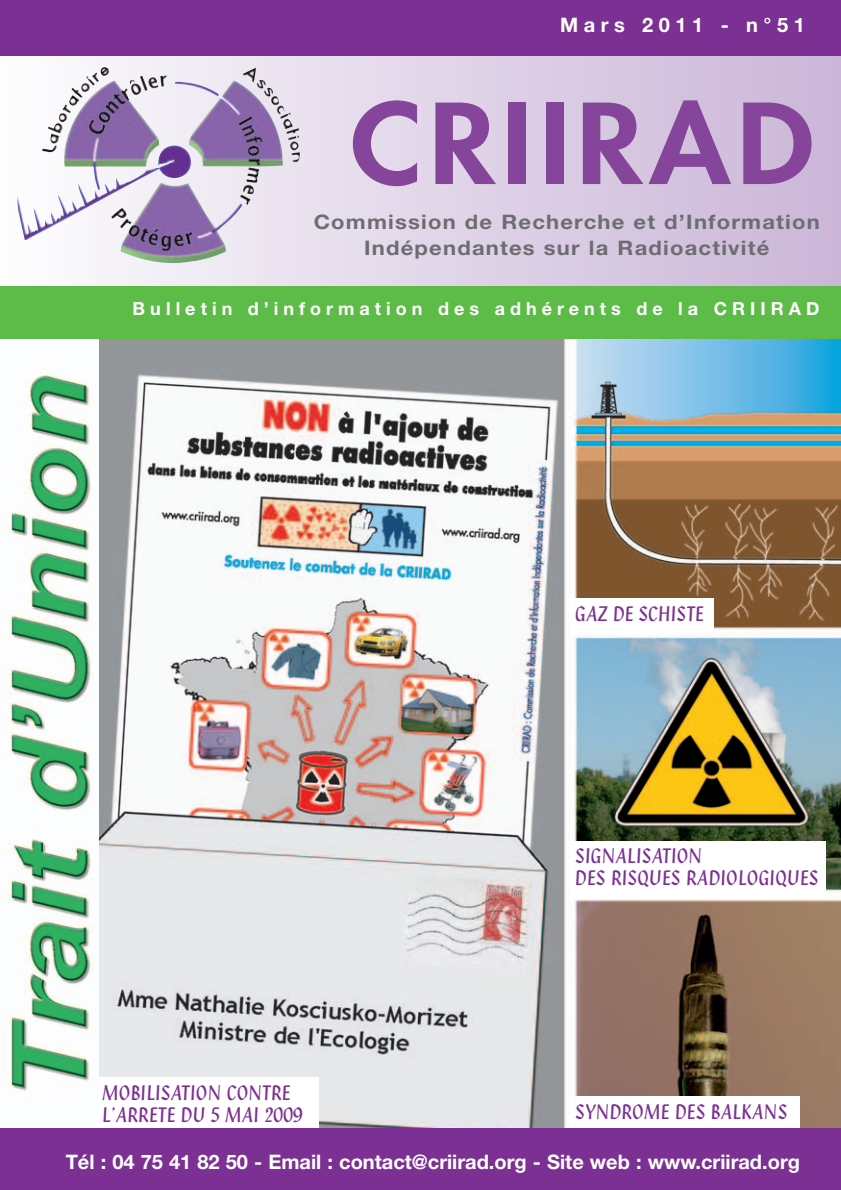
<style>
.page{position:relative;width:841px;height:1190px;background:#fff}
.page>*{position:absolute;margin:0;border:0;box-sizing:border-box;transform-origin:0 0}
.t1{font:800 108px "Futura";letter-spacing:.06em;color:#85459a;scale:1.1 1}
.t2{font:20px/22px "Klang";letter-spacing:-.01em;color:#7c3093;scale:.96 1}
.t3{font:700 20px/26px "Helvetica Neue";letter-spacing:.055em;color:#6c6d70;text-align:center;scale:1.1 1}
.t4{font:700 20px "Helvetica Neue";color:#fff}
.t5{font:700 20px "Helvetica Neue";letter-spacing:.28em;color:#fff}
.t6{font:700 18px "Helvetica Neue";letter-spacing:.28em;color:#fff}
</style>
<div class="page">
<img style="left:0;top:0;width:841px;height:1189px">
<p class="t5" style="left:560px;top:17px;width:246px">Mars 2011 - n°51</p>
<h1 class="t1" style="left:351px;top:92px;width:422px">CRIIRAD</h1>
<p class="t3" style="left:314px;top:211px;width:461px">Commission de Recherche et d’Information<br>Indépendantes sur la Radioactivité</p>
<p class="t6" style="left:133px;top:302px;width:688px">Bulletin d’information des adhérents de la CRIIRAD</p>
<p class="t2" style="left:575px;top:603px;width:136px">GAZ DE SCHISTE</p>
<p class="t2" style="left:575px;top:845px;width:255px">SIGNALISATION<br>DES RISQUES RADIOLOGIQUES</p>
<p class="t2" style="left:102px;top:1081px;width:211px">MOBILISATION CONTRE<br>L’ARRETE DU 5 MAI 2009</p>
<p class="t4" style="left:66px;top:1154px;width:735px">Tél : 04 75 41 82 50 - Email : contact@criirad.org - Site web : www.criirad.org</p>
<p class="t2" style="left:575px;top:1100px;width:223px">SYNDROME DES BALKANS</p>
</div>
